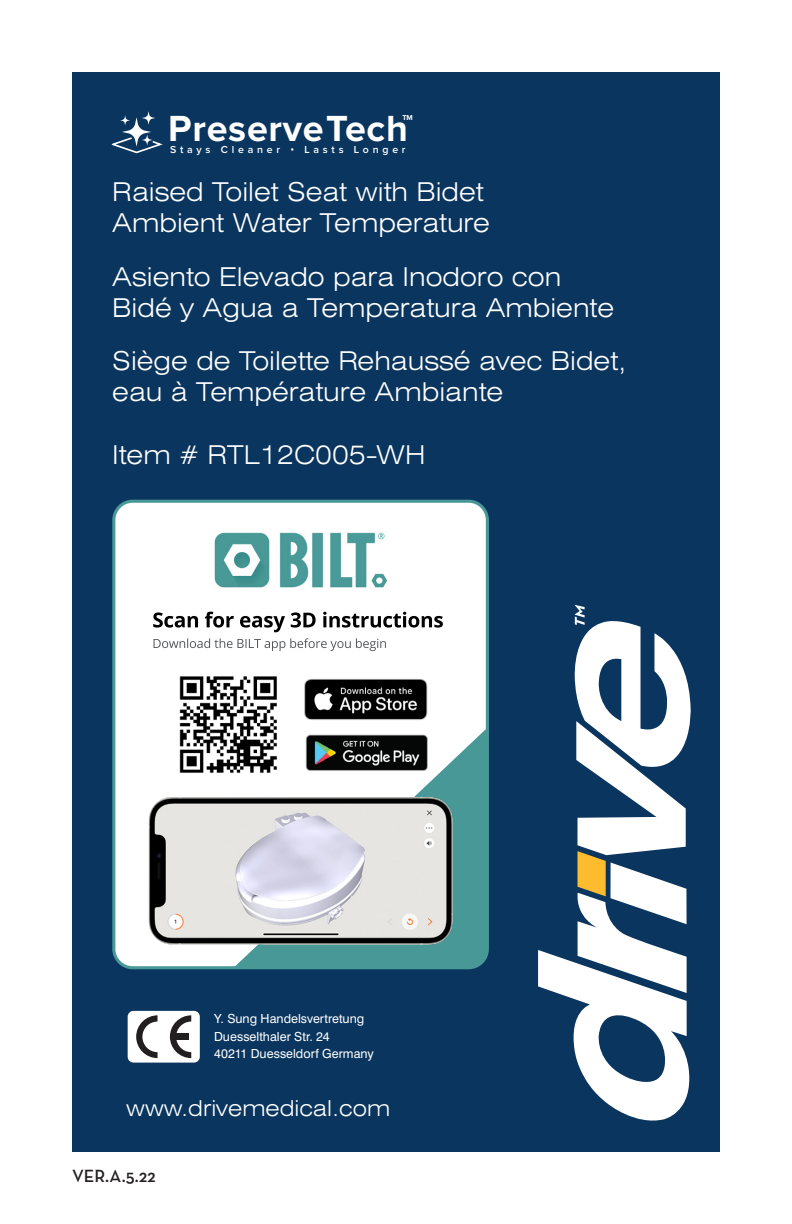
<style>
.page{position:relative;width:792px;height:1224px;background:#fff}
.page>*{position:absolute;margin:0;border:0;box-sizing:border-box;transform-origin:0 0}
.t1{font:700 37.6px "Proxima Nova";letter-spacing:.02em;color:#fff}
.t2{font:300 expanded 26px/31.2px "Swiss 721 BT";color:#fff}
.t3{font:300 expanded 22px "Swiss 721 BT";color:#fff}
.t4{font:18px "Neutraface Text Demi Alt";color:#231f20}
.t5{font:12.6px "Swiss 721 BT";color:#fff}
.t6{font:600 10.6px "Proxima Nova";letter-spacing:.36em;color:#fff}
.t7{font:700 7.4px "Proxima Nova";color:#fff}
</style>
<div class="page">
<div style="left:72px;top:72px;width:648px;height:1080px;background:#0a355e"></div>
<svg style="left:538px;top:605px;width:153px;height:516px"></svg>
<div style="left:114px;top:501px;width:373px;height:467px;background:#fff;border-radius:19px"></div>
<div style="left:112px;top:500px;width:377px;height:469px;border:3px solid #489897;border-radius:19px"></div>
<img style="left:153px;top:611px;width:93px;height:38px">
<img style="left:246px;top:611px;width:197px;height:40px">
<img style="left:304px;top:679px;width:124px;height:41px">
<img style="left:214px;top:532px;width:72px;height:56px">
<img style="left:286px;top:532px;width:101px;height:56px">
<svg style="left:234px;top:728px;width:255px;height:240px;fill:#489897"></svg>
<img style="left:149px;top:797px;width:114px;height:148px">
<img style="left:263px;top:797px;width:189px;height:148px">
<img style="left:179px;top:676px;width:104px;height:100px">
<div style="left:128px;top:1011px;width:72px;height:52px;background:#fff;border-radius:6px"></div>
<svg style="left:136px;top:1015px;width:22px;height:43px"></svg>
<svg style="left:170px;top:1015px;width:21px;height:43px"></svg>
<div style="left:176px;top:1034px;width:13px;height:6px;background:#231f20"></div>
<svg style="left:111px;top:111px;width:52px;height:43px"></svg>
<p class="t7" style="left:402px;top:114px;width:12px">TM</p>
<p class="t1" style="left:168px;top:111px;width:241px">PreserveTech</p>
<p class="t6" style="left:170px;top:144px;width:237px">Stays Cleaner • Lasts Longer</p>
<p class="t2" style="left:112px;top:176px;width:379px">Raised Toilet Seat with Bidet<br>Ambient Water Temperature</p>
<p class="t2" style="left:112px;top:261px;width:503px">Asiento Elevado para Inodoro con<br>Bidé y Agua a Temperatura Ambiente</p>
<p class="t2" style="left:112px;top:345px;width:516px">Siège de Toilette Rehaussé avec Bidet, eau à Température Ambiante</p>
<p class="t2" style="left:112px;top:439px;width:315px">Item # RTL12C005-WH</p>
<p class="t5" style="left:214px;top:1011px;width:152px">Y. Sung Handelsvertretung</p>
<p class="t5" style="left:214px;top:1029px;width:117px">Duesselthaler Str. 24</p>
<p class="t5" style="left:214px;top:1046px;width:161px">40211 Duesseldorf Germany</p>
<p class="t3" style="left:126px;top:1095px;width:266px">www.drivemedical.com</p>
<p class="t4" style="left:72px;top:1164px;width:85px">VER.A.5.22</p>
</div>
